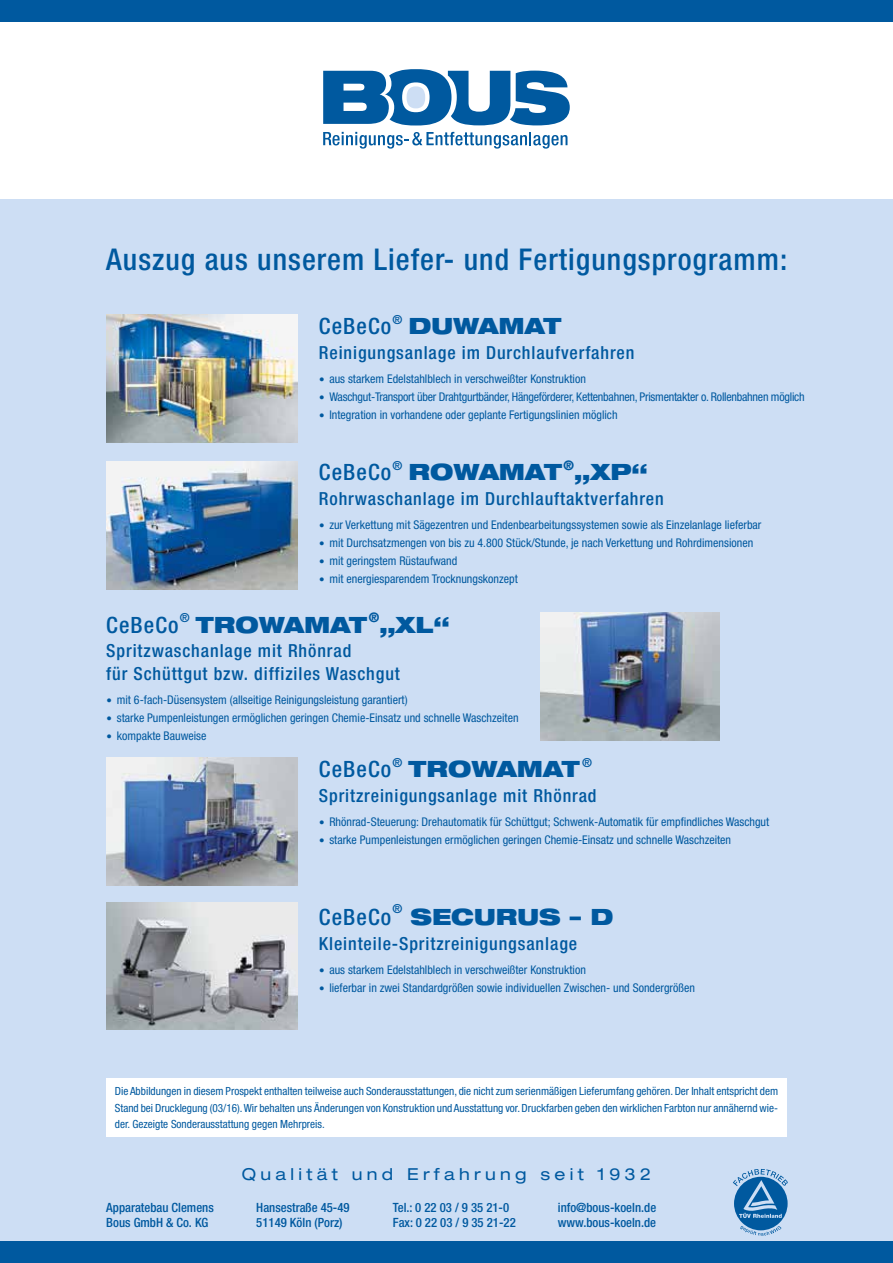
<style>
.page{position:relative;width:893px;height:1263px;background:#fff}
.page>*{position:absolute;margin:0;border:0;box-sizing:border-box;transform-origin:0 0}
.t1{font:500 condensed 30px "Helvetica Neue";letter-spacing:.035em;color:#00599f}
.t2{font:900 expanded 22.5px "Helvetica Neue";color:#00599f}
.t3{font:500 condensed 22.5px "Helvetica Neue";letter-spacing:.05em;color:#00599f}
.t4{font:500 condensed 18px/22.5px "Helvetica Neue";letter-spacing:.05em;color:#00599f}
.t5{font:expanded 16.5px "Helvetica Neue";letter-spacing:.26em;color:#00599f}
.t6{font:900 expanded 13.05px "Helvetica Neue";color:#00599f}
.t7{font:500 condensed 12.75px "Helvetica Neue";color:#00599f}
.t8{font:500 condensed 12.45px "Helvetica Neue";color:#00599f}
.t9{font:condensed 12px/18px "Helvetica Neue";color:#00599f}
.t10{font:condensed 11.25px/16.5px "Helvetica Neue";color:#00599f;text-align:justify}
.s1{font-weight:900;font-stretch:expanded;font-size:15px}
</style>
<div class="page">
<div style="left:0;top:200px;width:893px;height:1063px;background:#cddef4"></div>
<svg style="left:323px;top:69px;width:247px;height:57px"></svg>
<svg style="left:323px;top:132px;width:244px;height:17px"></svg>
<div style="left:0;top:1242px;width:893px;height:21px;background:#00599f"></div>
<div style="left:0;top:0;width:893px;height:21px;background:#00599f"></div>
<svg style="left:733px;top:1169px;width:55px;height:67px"></svg>
<div style="left:106px;top:1078px;width:681px;height:59px;background:#fff"></div>
<img style="left:106px;top:315px;width:192px;height:127px">
<img style="left:541px;top:612px;width:179px;height:128px">
<img style="left:106px;top:462px;width:192px;height:127px">
<img style="left:106px;top:902px;width:192px;height:128px">
<img style="left:106px;top:758px;width:192px;height:127px">
<h1 class="t1" style="left:106px;top:242px;width:682px">Auszug aus unserem Liefer- und Fertigungsprogramm:</h1>
<h2 class="t3" style="left:319px;top:313px;width:74px">CeBeCo</h2>
<p class="t8" style="left:392px;top:312px;width:11px">®</p>
<h2 class="t2" style="left:409px;top:311px;width:154px">DUWAMAT</h2>
<h3 class="t4" style="left:319px;top:341px;width:317px">Reinigungsanlage im Durchlaufverfahren</h3>
<p class="t9" style="left:319px;top:370px;width:487px"><span class="s1">·</span> aus starkem Edelstahlblech in verschweißter Konstruktion<br><span class="s1">·</span> Waschgut-Transport über Drahtgurtbänder, Hängeförderer, Kettenbahnen, Prismentakter o. Rollenbahnen möglich <span class="s1">·</span> Integration in vorhandene oder geplante Fertigungslinien möglich</p>
<h2 class="t3" style="left:319px;top:459px;width:74px">CeBeCo</h2>
<p class="t8" style="left:392px;top:458px;width:11px">®</p>
<h2 class="t2" style="left:409px;top:458px;width:155px">ROWAMAT</h2>
<p class="t6" style="left:564px;top:456px;width:12px">®</p>
<h2 class="t2" style="left:574px;top:458px;width:75px">„XP“</h2>
<h3 class="t4" style="left:319px;top:487px;width:346px">Rohrwaschanlage im Durchlauftaktverfahren</h3>
<p class="t9" style="left:319px;top:516px;width:444px"><span class="s1">·</span> zur Verkettung mit Sägezentren und Endenbearbeitungssystemen sowie als Einzelanlage lieferbar <span class="s1">·</span> mit Durchsatzmengen von bis zu 4.800 Stück/Stunde, je nach Verkettung und Rohrdimensionen <span class="s1">·</span> mit geringstem Rüstaufwand<br><span class="s1">·</span> mit energiesparendem Trocknungskonzept</p>
<h2 class="t3" style="left:106px;top:611px;width:74px">CeBeCo</h2>
<p class="t8" style="left:180px;top:610px;width:11px">®</p>
<h2 class="t2" style="left:196px;top:610px;width:173px">TROWAMAT</h2>
<p class="t6" style="left:369px;top:609px;width:12px">®</p>
<h2 class="t2" style="left:379px;top:610px;width:72px">„XL“</h2>
<h3 class="t4" style="left:106px;top:639px;width:295px">Spritzwaschanlage mit Rhönrad<br>für Schüttgut bzw. diffiziles Waschgut</h3>
<p class="t9" style="left:106px;top:691px;width:414px"><span class="s1">·</span> mit 6-fach-Düsensystem (allseitige Reinigungsleistung garantiert)<br><span class="s1">·</span> starke Pumpenleistungen ermöglichen geringen Chemie-Einsatz und schnelle Waschzeiten <span class="s1">·</span> kompakte Bauweise</p>
<h2 class="t3" style="left:319px;top:756px;width:74px">CeBeCo</h2>
<p class="t8" style="left:392px;top:755px;width:11px">®</p>
<h2 class="t2" style="left:409px;top:755px;width:173px">TROWAMAT</h2>
<p class="t8" style="left:582px;top:755px;width:11px">®</p>
<h3 class="t4" style="left:319px;top:784px;width:279px">Spritzreinigungsanlage mit Rhönrad</h3>
<p class="t9" style="left:319px;top:813px;width:452px"><span class="s1">·</span> Rhönrad-Steuerung: Drehautomatik für Schüttgut; Schwenk-Automatik für empfindliches Waschgut <span class="s1">·</span> starke Pumpenleistungen ermöglichen geringen Chemie-Einsatz und schnelle Waschzeiten</p>
<h2 class="t3" style="left:319px;top:903px;width:74px">CeBeCo</h2>
<p class="t8" style="left:392px;top:901px;width:11px">®</p>
<h2 class="t2" style="left:410px;top:902px;width:204px">SECURUS – D</h2>
<h3 class="t4" style="left:319px;top:932px;width:260px">Kleinteile-Spritzreinigungsanlage</h3>
<p class="t9" style="left:319px;top:960px;width:378px"><span class="s1">·</span> aus starkem Edelstahlblech in verschweißter Konstruktion<br><span class="s1">·</span> lieferbar in zwei Standardgrößen sowie individuellen Zwischen- und Sondergrößen</p>
<p class="t10" style="left:115px;top:1083px;width:665px">Die Abbildungen in diesem Prospekt enthalten teilweise auch Sonderausstattungen, die nicht zum serienmäßigen Lieferumfang gehören. Der Inhalt entspricht dem Stand bei Drucklegung (03/16). Wir behalten uns Änderungen von Konstruktion und Ausstattung vor. Druckfarben geben den wirklichen Farbton nur annähernd wie&shy;der. Gezeigte Sonderausstattung gegen Mehrpreis.</p>
<h3 class="t5" style="left:242px;top:1164px;width:411px">Qualität und Erfahrung seit 1932</h3>
<p class="t7" style="left:106px;top:1200px;width:109px">Apparatebau Clemens</p>
<p class="t7" style="left:256px;top:1200px;width:95px">Hansestraße 45-49</p>
<p class="t7" style="left:393px;top:1200px;width:118px">Tel.: 0 22 03 / 9 35 21-0</p>
<p class="t7" style="left:558px;top:1200px;width:100px">info@bous-koeln.de</p>
<p class="t7" style="left:106px;top:1215px;width:104px">Bous GmbH &amp; Co. KG</p>
<p class="t7" style="left:256px;top:1215px;width:88px">51149 Köln (Porz)</p>
<p class="t7" style="left:393px;top:1215px;width:124px">Fax: 0 22 03 / 9 35 21-22</p>
<p class="t7" style="left:558px;top:1215px;width:100px">www.bous-koeln.de</p>
</div>
